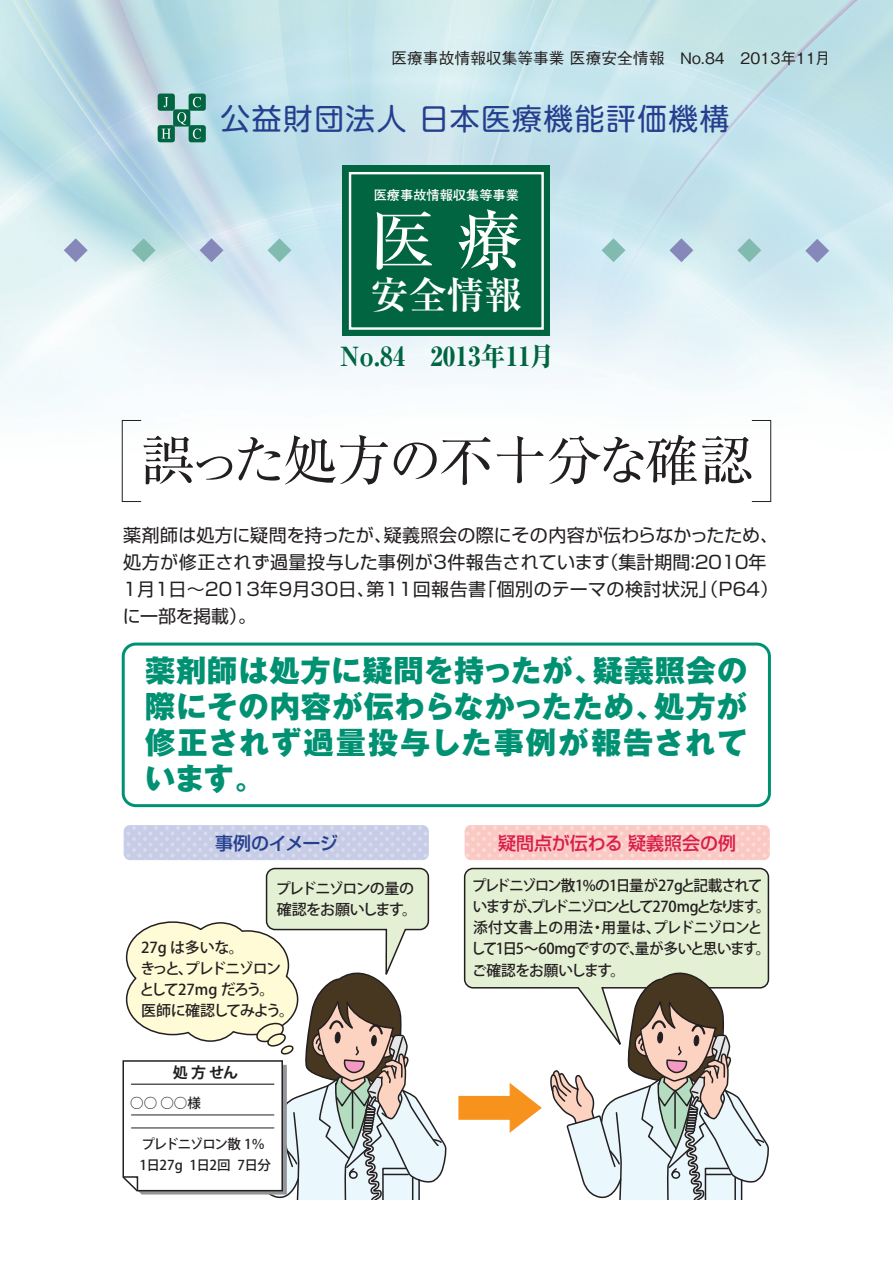
<style>
.page{position:relative;width:893px;height:1263px;background:#fff}
.page>*{position:absolute;margin:0;border:0;box-sizing:border-box;transform-origin:0 0}
.t1{font:65.4px "Ryumin Pro Medium 90 msp RKSJ H";color:#fff}
.t2{font:54px "Ryumin Pro Regular 90 msp RKSJ H";letter-spacing:-.045em;color:#231f20}
.t3{font:37.95px "Ryumin Pro Bold 90 msp RKSJ H";color:#fff}
.t4{font:30.3px/36px "Gothic MB101 Pro Heavy 90 msp RKSJ H";letter-spacing:.03em;color:#009173;text-align:justify}
.t5{font:29.85px "Shin M Go Pro Regular 90 msp RKSJ H";letter-spacing:.05em;color:#253f8e}
.t6{font:26.4px "Ryumin Pro Heavy 90 msp RKSJ H";color:#006540;scale:.95 1}
.t7{font:18px/27px "Shin Go Pro Regular 90 msp RKSJ H";color:#231f20}
.t8{font:18px "Shin Go Pro Medium 90 msp RKSJ H";letter-spacing:-.005em;color:#d91e47}
.t9{font:18px "Shin Go Pro Medium 90 msp RKSJ H";letter-spacing:-.035em;color:#253f8e}
.t10{font:15.75px "Gothic BBB Pro Medium 90 msp RKSJ H";color:#231f20}
.t11{font:15px/21px "Koz Go Pro Medium 90 msp RKSJ H";letter-spacing:-.08em;color:#231f20}
.t12{font:15px "Koz Go Pro Bold 90 msp RKSJ H";color:#231f20}
.t13{font:13.5px/21px "Koz Go Pro Medium 90 msp RKSJ H";letter-spacing:-.04em;color:#231f20}
.t14{font:13.2px "Futo Go B101 Pro Bold 90 msp RKSJ H";color:#fff}
</style>
<div class="page">
<img style="left:0;top:0;width:893px;height:1200px">
<svg style="left:602px;top:238px;width:23px;height:24px"></svg>
<svg style="left:669px;top:238px;width:24px;height:24px"></svg>
<svg style="left:805px;top:239px;width:24px;height:24px"></svg>
<svg style="left:737px;top:238px;width:24px;height:24px"></svg>
<svg style="left:132px;top:238px;width:24px;height:24px"></svg>
<svg style="left:200px;top:238px;width:23px;height:24px"></svg>
<svg style="left:64px;top:238px;width:24px;height:24px"></svg>
<svg style="left:267px;top:238px;width:24px;height:24px"></svg>
<svg style="left:158px;top:94px;width:48px;height:48px;background:#5b9c8b"></svg>
<div style="left:342px;top:165px;width:208px;height:171px;background:#006540"></div>
<div style="left:349px;top:172px;width:195px;height:158px;border:2px solid #fff"></div>
<div style="left:122px;top:642px;width:649px;height:165px;border:3px solid #009173;border-radius:12px"></div>
<div style="left:122px;top:420px;width:19px;height:82px;border:1px solid #231f20"></div>
<div style="left:751px;top:420px;width:20px;height:82px;border:1px solid #231f20"></div>
<svg style="left:463px;top:867px;width:307px;height:185px"></svg>
<svg style="left:458px;top:1082px;width:85px;height:52px"></svg>
<svg style="left:465px;top:825px;width:305px;height:35px;background:#faccc7"></svg>
<svg style="left:124px;top:825px;width:305px;height:35px;background:#cacfe8"></svg>
<svg style="left:549px;top:959px;width:220px;height:240px"></svg>
<svg style="left:122px;top:867px;width:325px;height:332px"></svg>
<p class="t10" style="left:391px;top:52px;width:441px">医療事故情報収集等事業 医療安全情報　No.84　2013年11月</p>
<h3 class="t5" style="left:221px;top:107px;width:511px">公益財団法人 日本医療機能評価機構</h3>
<p class="t14" style="left:374px;top:190px;width:147px">医療事故情報収集等事業</p>
<h1 class="t1" style="left:370px;top:215px;width:154px">医 療</h1>
<h3 class="t3" style="left:370px;top:280px;width:153px">安全情報</h3>
<h3 class="t6" style="left:340px;top:347px;width:227px">No.84　2013年11月</h3>
<h2 class="t2" style="left:141px;top:440px;width:614px">誤った処方の不十分な確認</h2>
<p class="t7" style="left:121px;top:524px;width:659px">薬剤師は処方に疑問を持ったが、疑義照会の際にその内容が伝わらなかったため、処方が修正されず過量投与した事例が３件報告されています（集計期間：２０１０年１月１日～２０１３年９月30日、第１１回報告書「個別のテーマの検討状況」（Ｐ６４）に一部を掲載）。</p>
<h3 class="t4" style="left:145px;top:657px;width:604px">薬剤師は処方に疑問を持ったが、疑義照会の際にその内容が伝わらなかったため、処方が修正されず過量投与した事例が報告されています。</h3>
<p class="t9" style="left:215px;top:836px;width:124px">事例のイメージ</p>
<p class="t8" style="left:498px;top:837px;width:240px">疑問点が伝わる 疑義照会の例</p>
<p class="t11" style="left:276px;top:880px;width:143px">プレドニゾロンの量の確認をお願いします。</p>
<p class="t11" style="left:140px;top:939px;width:156px">27g は多いな。<br>きっと、プレドニゾロンとして27mg だろう。<br>医師に確認してみよう。</p>
<p class="t12" style="left:173px;top:1067px;width:67px">処 方 せん</p>
<p class="t13" style="left:130px;top:1095px;width:72px">○○ ○○様</p>
<p class="t13" style="left:140px;top:1135px;width:133px">プレドニゾロン散 1％<br>1日27g 1日2回 7日分</p>
<p class="t11" style="left:471px;top:877px;width:301px">プレドニゾロン散1%の1日量が27gと記載されていますが、プレドニゾロンとして270mgとなります。添付文書上の用法・用量は、プレドニゾロンとして1日5～60mgですので、量が多いと思います。ご確認をお願いします。</p>
</div>
